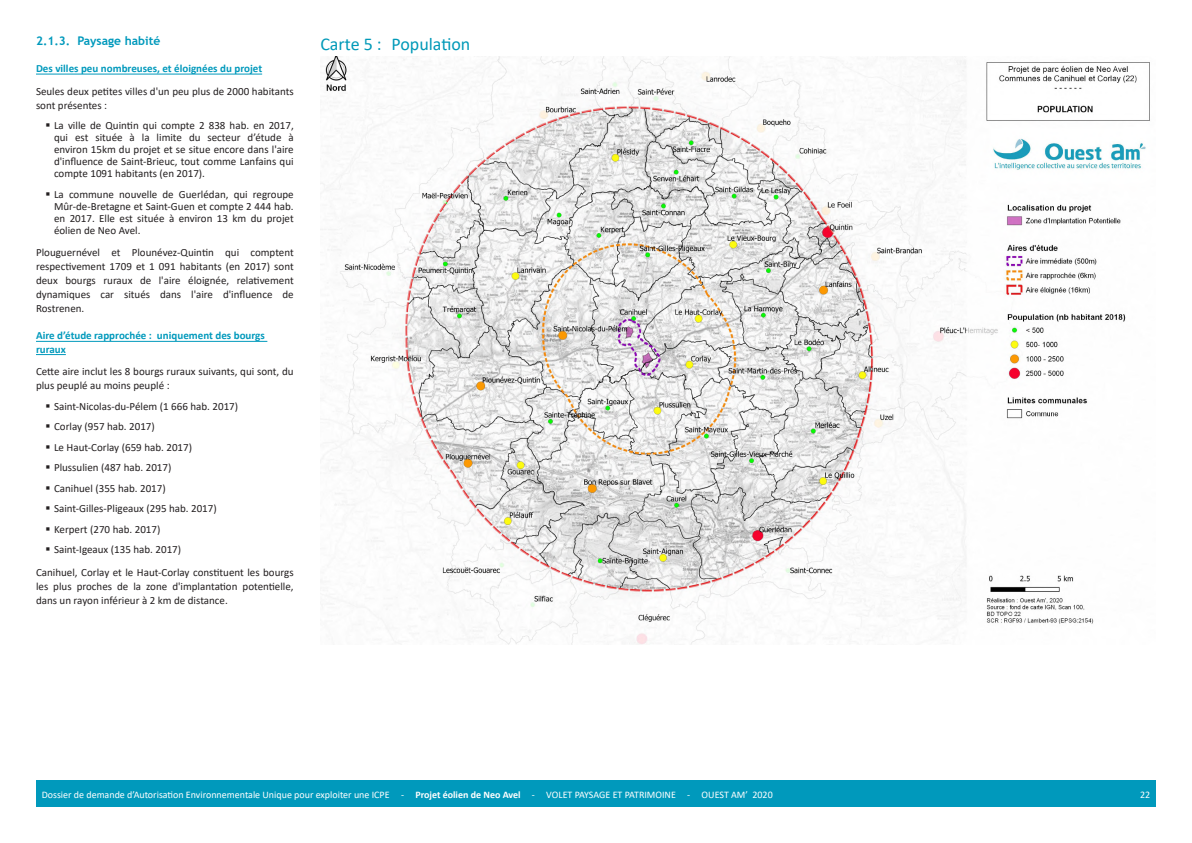
<style>
.page{position:relative;width:1192px;height:843px;background:#fff}
.page>*{position:absolute;margin:0;border:0;box-sizing:border-box;transform-origin:0 0}
.t1{font:18px "Calibri";color:#0099b8}
.t2{font:700 12px "Trebuchet MS";color:#0099bc}
.t3{font:11px/14px "Calibri";color:#231f20;text-align:justify}
.Titre_5{font:700 11px/13.2px "Calibri";color:#0099bc}
.t4{font:10px "Calibri";color:#fff}
.s1{font-weight:700}
</style>
<div class="page">
<div style="left:36px;top:781px;width:1120px;height:26px;background:#0099bc"></div>
<img style="left:321px;top:56px;width:829px;height:588px">
<hr style="left:36px;top:74px;width:226px;height:1px;background:#0099bc">
<hr style="left:36px;top:341px;width:231px;height:1px;background:#0099bc">
<hr style="left:36px;top:354px;width:30px;height:1px;background:#0099bc">
<p class="t2" style="left:36px;top:33px;width:126px">2.1.3. Paysage habité</p>
<p class="Titre_5" style="left:36px;top:62px;width:228px">Des villes peu nombreuses, et éloignées du projet</p>
<p class="t3" style="left:36px;top:84px;width:259px">Seules deux petites villes d'un peu plus de 2000 habitants sont présentes :</p>
<p class="t3" style="left:54px;top:119px;width:241px;line-height:12px">La ville de Quintin qui compte 2 838 hab. en 2017, qui est située à la limite du secteur d’étude à environ 15km du projet et se situe encore dans l'aire d'influence de Saint-Brieuc, tout comme Lanfains qui compte 1091 habitants (en 2017).</p>
<p class="t3" style="left:54px;top:188px;width:241px;line-height:12px">La commune nouvelle de Guerlédan, qui regroupe Mûr-de-Bretagne et Saint-Guen et compte 2 444 hab. en 2017. Elle est située à environ 13 km du projet éolien de Neo Avel.</p>
<p class="t3" style="left:36px;top:245px;width:259px">Plouguernével et Plounévez-Quintin qui comptent respectivement 1709 et 1 091 habitants (en 2017) sont deux bourgs ruraux de l'aire éloignée, relativement dynamiques car situés dans l'aire d'influence de Rostrenen.</p>
<p class="Titre_5" style="left:36px;top:329px;width:230px">Aire d’étude rapprochée : uniquement des bourgs ruraux</p>
<p class="t3" style="left:36px;top:364px;width:259px">Cette aire inclut les 8 bourgs ruraux suivants, qui sont, du plus peuplé au moins peuplé :</p>
<p class="t3" style="left:54px;top:399px;width:186px">Saint-Nicolas-du-Pélem (1 666 hab. 2017)</p>
<p class="t3" style="left:54px;top:419px;width:102px">Corlay (957 hab. 2017)</p>
<p class="t3" style="left:54px;top:440px;width:140px">Le Haut-Corlay (659 hab. 2017)</p>
<p class="t3" style="left:54px;top:460px;width:119px">Plussulien (487 hab. 2017)</p>
<p class="t3" style="left:54px;top:481px;width:113px">Canihuel (355 hab. 2017)</p>
<p class="t3" style="left:54px;top:501px;width:164px">Saint-Gilles-Pligeaux (295 hab. 2017)</p>
<p class="t3" style="left:54px;top:522px;width:108px">Kerpert (270 hab. 2017)</p>
<p class="t3" style="left:54px;top:542px;width:129px">Saint-Igeaux (135 hab. 2017)</p>
<p class="t3" style="left:36px;top:565px;width:259px">Canihuel, Corlay et le Haut-Corlay constituent les bourgs les plus proches de la zone d'implantation potentielle, dans un rayon inférieur à 2 km de distance.</p>
<p class="t1" style="left:320px;top:31px;width:151px">Carte 5 : Population</p>
<p class="t4" style="left:42px;top:787px;width:732px">Dossier de demande d’Autorisation Environnementale Unique pour exploiter une ICPE - <span class="s1">Projet éolien de Neo Avel</span> - VOLET PAYSAGE ET PATRIMOINE - OUEST AM’ 2020</p>
<p class="t4" style="left:1140px;top:787px;width:12px">22</p>
</div>
